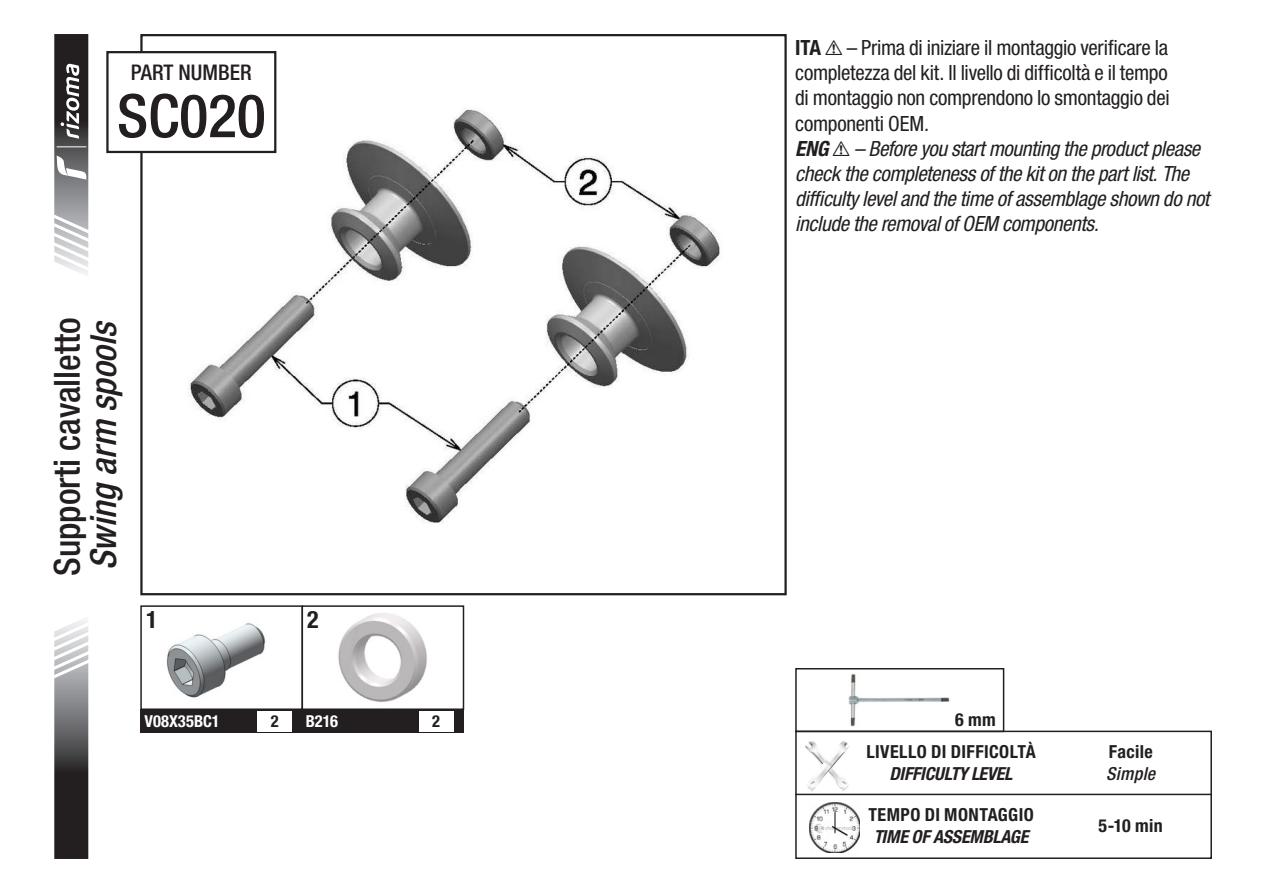
<style>
.page{position:relative;width:1263px;height:893px;background:#fff}
.page>*{position:absolute;margin:0;border:0;box-sizing:border-box;transform-origin:0 0}
.Codice_Prodotto{font:500 condensed 60px "Helvetica Neue LT Std";color:#231f20}
.Titolo_Laterale_Mult{font:500 condensed 36px/36px "Helvetica Neue LT Std";color:#231f20}
.Testo_Progr_Componen{font:700 condensed 24px "Helvetica Neue LT Std";color:#231f20}
.t1{font:500 condensed 21.6px "Helvetica Neue LT Std";color:#231f20}
.Testo_Principale_GB{font:italic condensed 21px/25.2px "Helvetica Neue LT Std";letter-spacing:-.02em;color:#231f20}
.Testo_Principale_I{font:condensed 21px/25.2px "Helvetica Neue LT Std";letter-spacing:-.015em;color:#231f20;text-align:justify}
.Testo_Difficolta{font:700 condensed 18px/21.6px "Helvetica Neue LT Std";letter-spacing:.025em;color:#231f20}
.Testo_Tool_Grigio{font:italic 700 condensed 18px "Helvetica Neue LT Std";letter-spacing:-.015em;color:#231f20}
.Testo_Tempo{font:700 condensed 18px "Helvetica Neue LT Std";letter-spacing:.02em;color:#231f20}
.Testo_Misura{font:700 condensed 18px "Helvetica Neue LT Std";color:#231f20}
.Testo_Codice_Compone{font:700 condensed 16.5px "Helvetica Neue LT Std";letter-spacing:-.005em;color:#fff}
.Testo_Qt_Componenti{font:700 condensed 16.5px "Helvetica Neue LT Std";color:#231f20}
.s1{font-style:italic}
.s2{font-weight:700}
.s3{font-family:"Hazard";font-stretch:normal}
.s4{font-family:"Hazard";font-style:normal;font-stretch:normal}
.s5{font-weight:500;font-style:italic}
</style>
<div class="page">
<img style="left:150px;top:93px;width:570px;height:431px">
<div style="left:795px;top:731px;width:417px;height:128px;border:2px solid #231f20"></div>
<hr style="left:795px;top:794px;width:417px;height:1px;background:#231f20">
<img style="left:805px;top:740px;width:45px;height:52px">
<img style="left:809px;top:802px;width:50px;height:51px">
<img style="left:849px;top:674px;width:101px;height:52px">
<div style="left:795px;top:668px;width:209px;height:64px;border:2px solid #231f20"></div>
<svg style="left:54px;top:620px;width:35px;height:239px;background:#706f70"></svg>
<svg style="left:54px;top:34px;width:35px;height:240px"></svg>
<img style="left:166px;top:623px;width:100px;height:75px">
<div style="left:140px;top:605px;width:163px;height:105px;border:2px solid #231f20"></div>
<div style="left:140px;top:709px;width:163px;height:24px;background:#231f20"></div>
<div style="left:257px;top:711px;width:35px;height:20px;background:#fff"></div>
<img style="left:338px;top:613px;width:89px;height:89px">
<div style="left:302px;top:605px;width:162px;height:105px;border:2px solid #231f20"></div>
<div style="left:302px;top:709px;width:162px;height:24px;background:#231f20"></div>
<div style="left:419px;top:711px;width:34px;height:20px;background:#fff"></div>
<div style="left:107px;top:52px;width:168px;height:100px;background:#fff"></div>
<div style="left:106px;top:51px;width:170px;height:102px;border:2px solid #231f20"></div>
<p class="t1" style="left:131px;top:59px;width:122px">PART NUMBER</p>
<p class="Codice_Prodotto" style="left:117px;top:80px;width:150px">SC020</p>
<p class="Titolo_Laterale_Mult" style="left:49px;top:576px;width:260px;rotate:-90deg">Supporti cavalletto<br><span class="s1">Swing arm spools</span></p>
<p class="Testo_Progr_Componen" style="left:146px;top:605px;width:13px">1</p>
<p class="Testo_Progr_Componen" style="left:307px;top:605px;width:13px">2</p>
<p class="Testo_Codice_Compone" style="left:145px;top:711px;width:77px">V08X35BC1</p>
<p class="Testo_Qt_Componenti" style="left:271px;top:711px;width:9px">2</p>
<p class="Testo_Codice_Compone" style="left:306px;top:711px;width:34px">B216</p>
<p class="Testo_Qt_Componenti" style="left:432px;top:711px;width:9px">2</p>
<p class="Testo_Principale_I" style="left:795px;top:35px;width:376px"><span class="s2">ITA</span> <span class="s3">!</span> – Prima di iniziare il montaggio verificare la completezza del kit. Il livello di difficoltà e il tempo di montaggio non comprendono lo smontaggio dei componenti OEM.</p>
<p class="Testo_Principale_GB" style="left:795px;top:136px;width:416px"><span class="s2">ENG</span> <span class="s4">!</span> – Before you start mounting the product please check the completeness of the kit on the part list. The difficulty level and the time of assemblage shown do not include the removal of OEM components.</p>
<p class="Testo_Misura" style="left:955px;top:709px;width:42px">6 mm</p>
<p class="Testo_Difficolta" style="left:866px;top:740px;width:171px">LIVELLO DI DIFFICOLTÀ</p>
<p class="Testo_Tool_Grigio" style="left:889px;top:762px;width:124px">DIFFICULTY LEVEL</p>
<p class="Testo_Tempo" style="left:868px;top:804px;width:167px">TEMPO DI MONTAGGIO</p>
<p class="Testo_Tool_Grigio" style="left:874px;top:825px;width:156px">TIME OF ASSEMBLAGE</p>
<p class="Testo_Difficolta" style="left:1106px;top:740px;width:51px">Facile<br><span class="s5">Simple</span></p>
<p class="Testo_Tempo" style="left:1098px;top:814px;width:66px">5-10 min</p>
</div>
